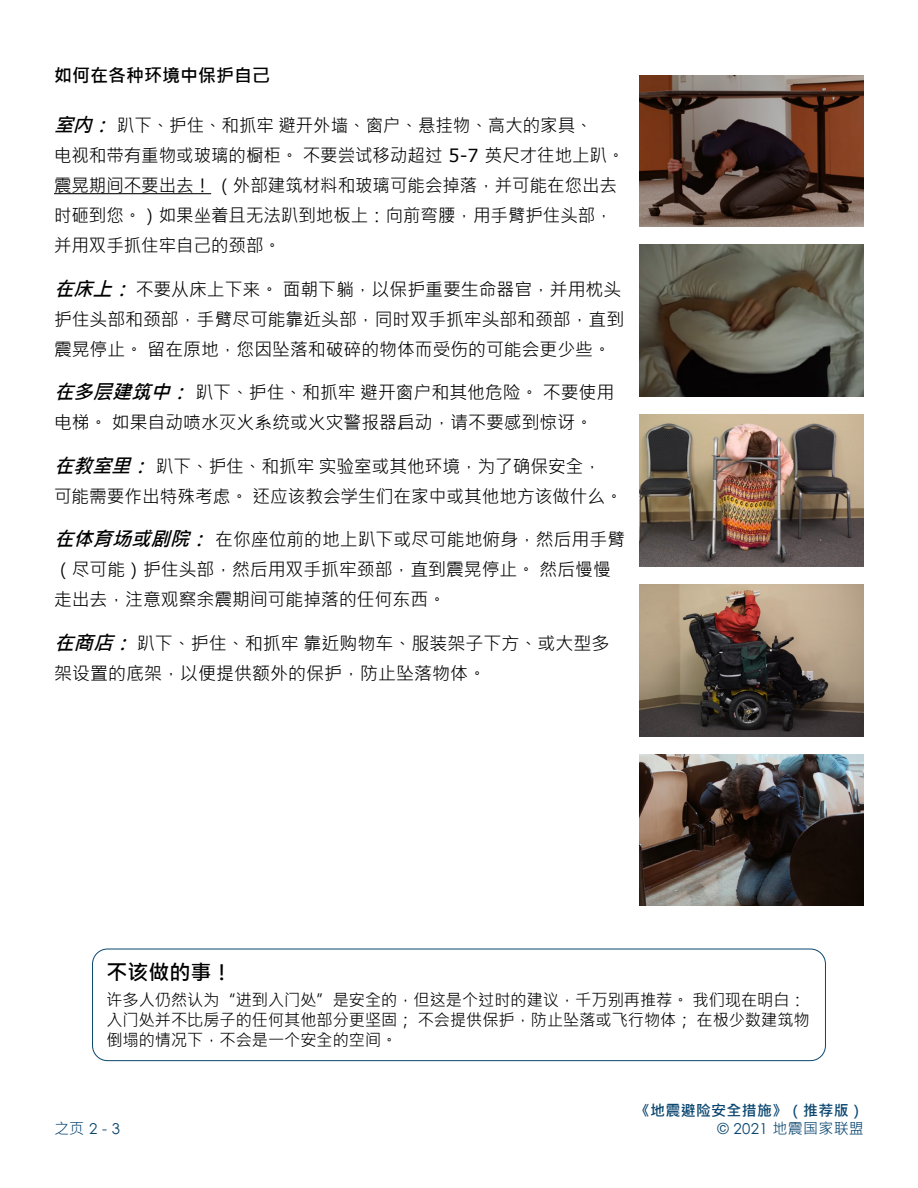
<style>
.page{position:relative;width:918px;height:1188px;background:#fff}
.page>*{position:absolute;margin:0;border:0;box-sizing:border-box;transform-origin:0 0}
.t1{font:700 21px "Microsoft Jheng Hei";color:#000}
.t2{font:18px/30px "Microsoft Jheng Hei";color:#000}
.Heading_1{font:700 18px "Microsoft Jheng Hei";color:#000}
.t3{font:16.5px/19.8px "Microsoft Jheng Hei";color:#000}
.t4{font:700 15px/18px "Microsoft Jheng Hei";letter-spacing:.02em;color:#0a4670;text-align:right}
.t5{font:15px "Century Gothic";color:#0a4670}
.s1{font-weight:700;font-style:italic;font-size:19.5px}
.s2{font-family:"Verdana"}
.s3{font-family:"Microsoft Jheng Hei"}
.s4{font-family:"Century Gothic";font-weight:400}
.s5{font-weight:400}
</style>
<div class="page">
<hr style="left:54px;top:193px;width:157px;height:1px;background:#000">
<img style="left:640px;top:75px;width:224px;height:151px">
<img style="left:640px;top:585px;width:224px;height:151px">
<img style="left:640px;top:245px;width:224px;height:151px">
<img style="left:640px;top:755px;width:224px;height:151px">
<img style="left:640px;top:415px;width:224px;height:151px">
<div style="left:92px;top:949px;width:734px;height:112px;border:1px solid #0a4670;border-radius:15px"></div>
<p class="Heading_1" style="left:54px;top:64px;width:217px">如何在各种环境中保护自己</p>
<p class="t2" style="left:54px;top:111px;width:572px"><span class="s1">室内：</span>趴下、护住、和抓牢 避开外墙、窗户、悬挂物、高大的家具、<br>电视和带有重物或玻璃的橱柜。 不要尝试移动超过 <span class="s2">5-7</span> 英尺才往地上趴。震晃期间不要出去！ （外部建筑材料和玻璃可能会掉落，并可能在您出去时砸到您。）如果坐着且无法趴到地板上：向前弯腰，用手臂护住头部，并用双手抓住牢自己的颈部。</p>
<p class="t2" style="left:54px;top:274px;width:572px"><span class="s1">在床上：</span> 不要从床上下来。 面朝下躺，以保护重要生命器官，并用枕头护住头部和颈部，手臂尽可能靠近头部，同时双手抓牢头部和颈部，直到震晃停止。 留在原地，您因坠落和破碎的物体而受伤的可能会更少些。</p>
<p class="t2" style="left:54px;top:378px;width:562px"><span class="s1">在多层建筑中：</span>趴下、护住、和抓牢 避开窗户和其他危险。 不要使用电梯。 如果自动喷水灭火系统或火灾警报器启动，请不要感到惊讶。</p>
<p class="t2" style="left:54px;top:451px;width:570px"><span class="s1">在教室里：</span>趴下、护住、和抓牢 实验室或其他环境，为了确保安全，可能需要作出特殊考虑。 还应该教会学生们在家中或其他地方该做什么。</p>
<p class="t2" style="left:54px;top:525px;width:573px"><span class="s1">在体育场或剧院：</span>在你座位前的地上趴下或尽可能地俯身，然后用手臂（尽可能）护住头部，然后用双手抓牢颈部，直到震晃停止。 然后慢慢走出去，注意观察余震期间可能掉落的任何东西。</p>
<p class="t2" style="left:54px;top:628px;width:557px"><span class="s1">在商店：</span> 趴下、护住、和抓牢 靠近购物车、服装架子下方、或大型多架设置的底架，以便提供额外的保护，防止坠落物体。</p>
<p class="t1" style="left:106px;top:959px;width:128px">不该做的事！</p>
<p class="t3" style="left:106px;top:990px;width:705px">许多人仍然认为“进到入门处”是安全的，但这是个过时的建议，千万别再推荐。 我们现在明白：入门处并不比房子的任何其他部分更坚固； 不会提供保护，防止坠落或飞行物体； 在极少数建筑物倒塌的情况下，不会是一个安全的空间。</p>
<p class="t5" style="left:54px;top:1118px;width:68px"><span class="s3">之页</span> 2 - 3</p>
<p class="t4" style="left:635px;top:1102px;width:231px">《地震避险安全措施》（推荐版）<span class="s4">© 2021</span> <span class="s5">地震国家联盟</span></p>
</div>
